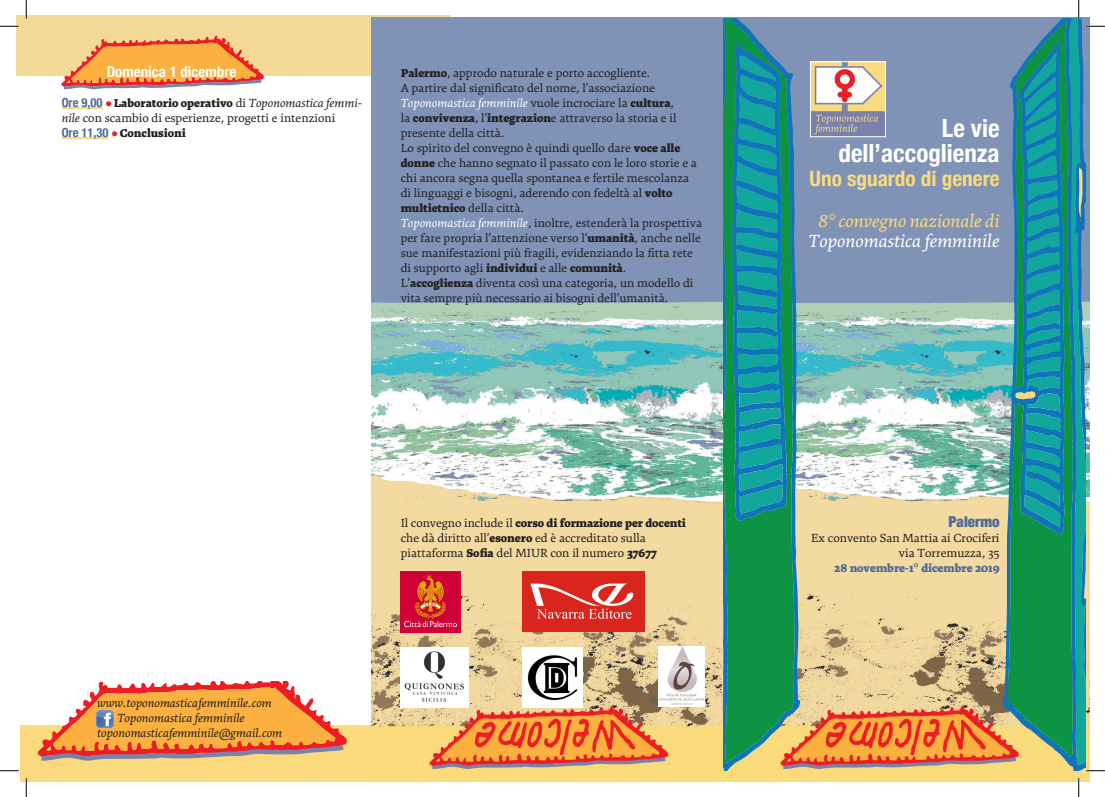
<style>
.page{position:relative;width:1105px;height:797px;background:#fff}
.page>*{position:absolute;margin:0;border:0;box-sizing:border-box;transform-origin:0 0}
.t1{font:700 condensed 25px "Helvetica Neue";color:#fff}
.t2{font:700 condensed 21.25px "Helvetica Neue";color:#fada7c}
.t3{font:italic 18.75px "Alice";color:#fff}
.t4{font:italic 18.75px "Alice";color:#fada7c}
.t5{font:700 condensed 15px "Helvetica Neue";color:#fff}
.t6{font:900 condensed 15px "Helvetica Neue";color:#506a95}
.t7{font:12.5px/15px "Alice";color:#231f20}
.t8{font:italic 12.5px "Alice";color:#231f20}
.t9{font:900 12.5px "Alice";color:#506a95}
.t10{font:900 12.5px "Alice";color:#231f20}
.s1{font-family:"Helvetica Neue";font-weight:700;font-stretch:condensed;color:#506a95}
.s2{color:#ee1d23}
.s3{font-weight:900}
.s4{font-style:italic}
.s5{font-style:italic;color:#fff}
.s6{font-family:"Garamond"}
.s7{font-family:"Georgia";font-weight:700}
</style>
<div class="page">
<div style="left:20px;top:725px;width:351px;height:56px;background:#fada7c"></div>
<img style="left:371px;top:18px;width:718px;height:763px">
<svg style="left:1002px;top:19px;width:67px;height:751px"></svg>
<svg style="left:1008px;top:20px;width:61px;height:736px;fill:#0d9344"></svg>
<svg style="left:1015px;top:52px;width:45px;height:475px"></svg>
<svg style="left:722px;top:19px;width:78px;height:751px"></svg>
<svg style="left:724px;top:19px;width:70px;height:743px;fill:#0d9344"></svg>
<svg style="left:722px;top:19px;width:2px;height:744px"></svg>
<svg style="left:732px;top:44px;width:55px;height:477px"></svg>
<svg style="left:37px;top:682px;width:310px;height:79px"></svg>
<svg style="left:16px;top:16px;width:435px;height:60px;fill:#f3d995"></svg>
<svg style="left:61px;top:36px;width:204px;height:54px"></svg>
<hr style="left:62px;top:107px;width:41px;height:2px;background:#fada7c">
<hr style="left:62px;top:137px;width:47px;height:2px;background:#fada7c">
<img style="left:401px;top:572px;width:60px;height:60px">
<img style="left:658px;top:646px;width:46px;height:60px">
<img style="left:523px;top:647px;width:59px;height:60px">
<img style="left:523px;top:571px;width:121px;height:61px">
<img style="left:401px;top:648px;width:68px;height:59px">
<img style="left:812px;top:63px;width:72px;height:72px">
<div style="left:810px;top:61px;width:76px;height:76px;border:1px solid #fff"></div>
<img style="left:96px;top:710px;width:17px;height:17px">
<svg style="left:0;top:25px;width:19px;height:2px"></svg>
<svg style="left:0;top:770px;width:19px;height:1px"></svg>
<svg style="left:25px;top:0;width:2px;height:19px"></svg>
<svg style="left:25px;top:778px;width:2px;height:19px"></svg>
<svg style="left:1069px;top:0;width:36px;height:771px"></svg>
<svg style="left:1078px;top:778px;width:1px;height:19px"></svg>
<p class="t5" style="left:107px;top:59px;width:131px">Domenica 1 dicembre</p>
<p class="t7" style="left:62px;top:95px;width:302px"><span class="s1">Ore 9,00</span> <span class="s2">●</span> <span class="s3">Laboratorio operativo</span> di <span class="s4">Toponomastica femmi&shy;nile</span> con scambio di esperienze, progetti e intenzioni</p>
<p class="t10" style="left:62px;top:126px;width:125px"><span class="s1">Ore 11,30</span> <span class="s2">●</span> Conclusioni</p>
<p class="t7" style="left:401px;top:65px;width:251px"><span class="s3">Palermo</span>, approdo naturale e porto accogliente.</p>
<p class="t7" style="left:401px;top:80px;width:277px">A partire dal significato del nome, l’associazione <span class="s5">Toponomastica femminile</span> vuole incrociare la <span class="s3">cultura</span>, la <span class="s3">convivenza</span>, l’<span class="s3">integrazion</span>e attraverso la storia e il presente della città.</p>
<p class="t7" style="left:401px;top:140px;width:298px">Lo spirito del convegno è quindi quello dare <span class="s3">voce alle donne</span> che hanno segnato il passato con le loro storie e a chi ancora segna quella spontanea e fertile mescolanza di linguaggi e bisogni, aderendo con fedeltà al <span class="s3">volto multietnico</span> della città.</p>
<p class="t7" style="left:401px;top:215px;width:303px"><span class="s5">Toponomastica femminile</span>, inoltre, estenderà la prospettiva per fare propria l’attenzione verso l’<span class="s3">umanità</span>, anche nelle sue manifestazioni più fragili, evidenziando la fitta rete di supporto agli <span class="s3">individui</span> e alle <span class="s3">comunità</span>.</p>
<p class="t7" style="left:401px;top:275px;width:294px">L’<span class="s3">accoglienza</span> diventa così una categoria, un modello di vita sempre più necessario ai bisogni dell’umanità.</p>
<p class="t8" style="left:97px;top:696px;width:176px">www.toponomasticafemminile.com</p>
<p class="t8" style="left:117px;top:711px;width:129px">Toponomastica femminile</p>
<p class="t8" style="left:97px;top:726px;width:187px">toponomasticafemminile@gmail.com</p>
<p class="t7" style="left:401px;top:515px;width:287px">Il convegno include il <span class="s3">corso di formazione per docenti </span>che dà diritto all’<span class="s3">esonero</span> ed è accreditato sulla piattaforma <span class="s3">Sofia</span> del MIUR con il numero <span class="s3">37677</span></p>
<p class="t1" style="left:942px;top:107px;width:59px">Le vie</p>
<p class="t1" style="left:838px;top:132px;width:162px">dell’accoglienza</p>
<p class="t2" style="left:810px;top:161px;width:191px">Uno sguardo di genere</p>
<p class="t4" style="left:818px;top:212px;width:183px">8<span class="s6">°</span> convegno nazionale di</p>
<p class="t3" style="left:809px;top:232px;width:192px">Toponomastica femminile</p>
<p class="t6" style="left:948px;top:509px;width:53px">Palermo</p>
<p class="t7" style="left:811px;top:530px;width:190px">Ex convento San Mattia ai Crociferi</p>
<p class="t7" style="left:899px;top:545px;width:102px">via Torremuzza, 35</p>
<p class="t9" style="left:834px;top:561px;width:167px">28 novembre-1<span class="s7">°</span> dicembre 2019</p>
</div>
